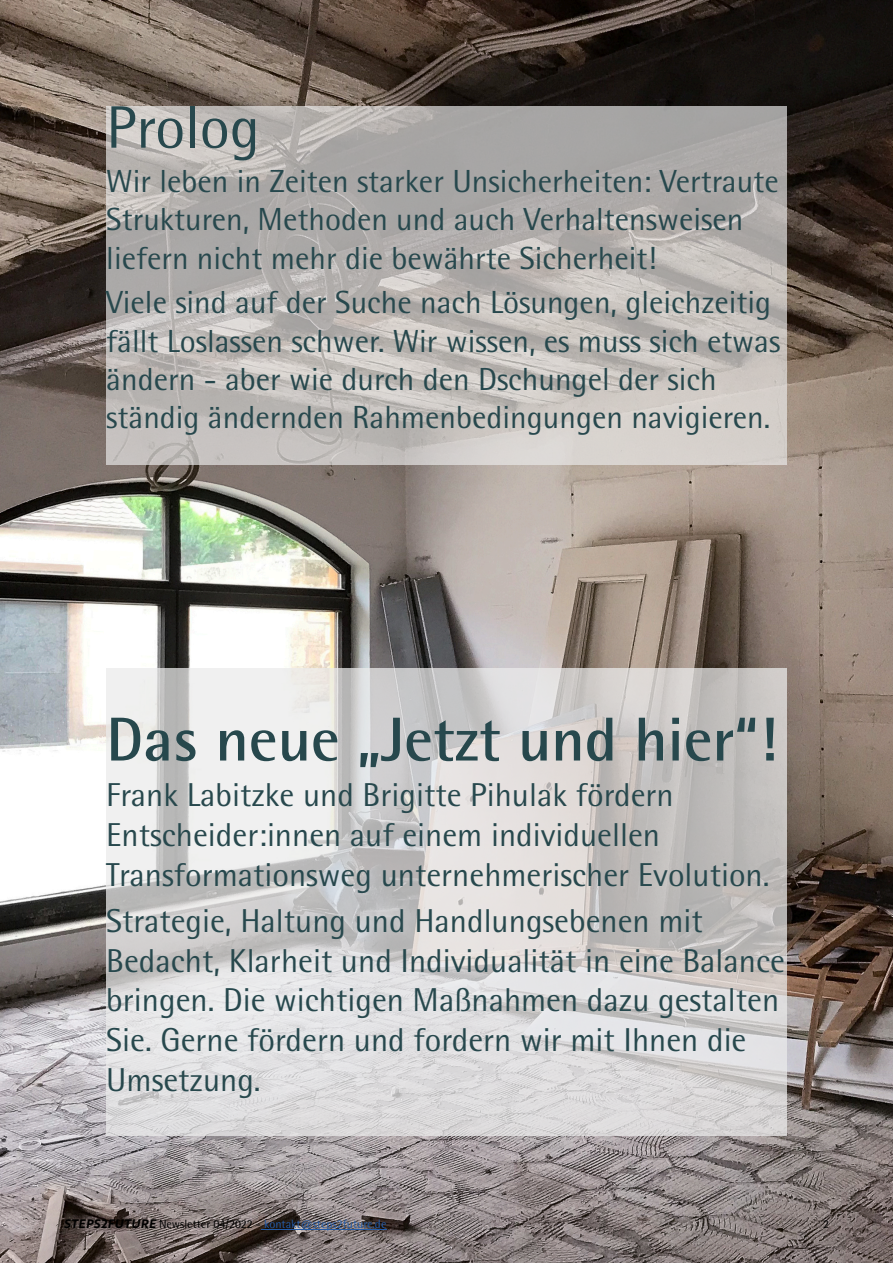
<style>
.page{position:relative;width:893px;height:1263px;background:#fff}
.page>*{position:absolute;margin:0;border:0;box-sizing:border-box;transform-origin:0 0}
.t1{font:700 62.1px "Rotis Semi Sans Hel";color:#27484d}
.t2{font:60px "Rotis Semi Sans Hel";color:#27484d}
.t3{font:33.15px/39.8px "Rotis Semi Sans Hel";color:#27484d}
.t4{font:31.95px/38.4px "Rotis Semi Sans Hel";color:#27484d}
.t5{font:12px "Rotis Semi Sans Hel";color:#235ba8}
.t6{font:12px "Rotis Semi Sans Hel";color:#000}
.s1{font-family:"Brother 1816 Bold Italic";color:#000}
.s2{color:#000}
</style>
<div class="page">
<img style="left:0;top:0;width:893px;height:1263px">
<hr style="left:261px;top:1229px;width:125px;height:1px;background:#235ba8">
<div style="left:106px;top:106px;width:681px;height:359px;background:#ebebeb;opacity:.68"></div>
<div style="left:106px;top:668px;width:681px;height:467px;background:#ebebeb;opacity:.75"></div>
<h2 class="t2" style="left:106px;top:106px;width:155px">Prolog</h2>
<p class="t4" style="left:106px;top:165px;width:674px">Wir leben in Zeiten starker Unsicherheiten: Vertraute<br>Strukturen, Methoden und auch Verhaltensweisen liefern nicht mehr die bewährte Sicherheit!</p>
<p class="t4" style="left:106px;top:286px;width:675px">Viele sind auf der Suche nach Lösungen, gleichzeitig fällt Loslassen schwer. Wir wissen, es muss sich etwas ändern - aber wie durch den Dschungel der sich ständig ändernden Rahmenbedingungen navigieren.</p>
<h1 class="t1" style="left:106px;top:718px;width:672px">Das neue „Jetzt und hier“!</h1>
<p class="t3" style="left:106px;top:779px;width:665px">Frank Labitzke und Brigitte Pihulak fördern<br>Entscheider:innen auf einem individuellen<br>Transformationsweg unternehmerischer Evolution.</p>
<p class="t3" style="left:106px;top:904px;width:680px">Strategie, Haltung und Handlungsebenen mit Bedacht, Klarheit und Individualität in eine Balance bringen. Die wichtigen Maßnahmen dazu gestalten Sie. Gerne fördern und fordern wir mit Ihnen die Umsetzung.</p>
<p class="t5" style="left:64px;top:1219px;width:324px"><span class="s1">STEPS2FUTURE</span> <span class="s2">Newsletter 04/2022 -</span> kontakt@steps2future.de</p>
<p class="t6" style="left:823px;top:1219px;width:8px">2</p>
</div>
